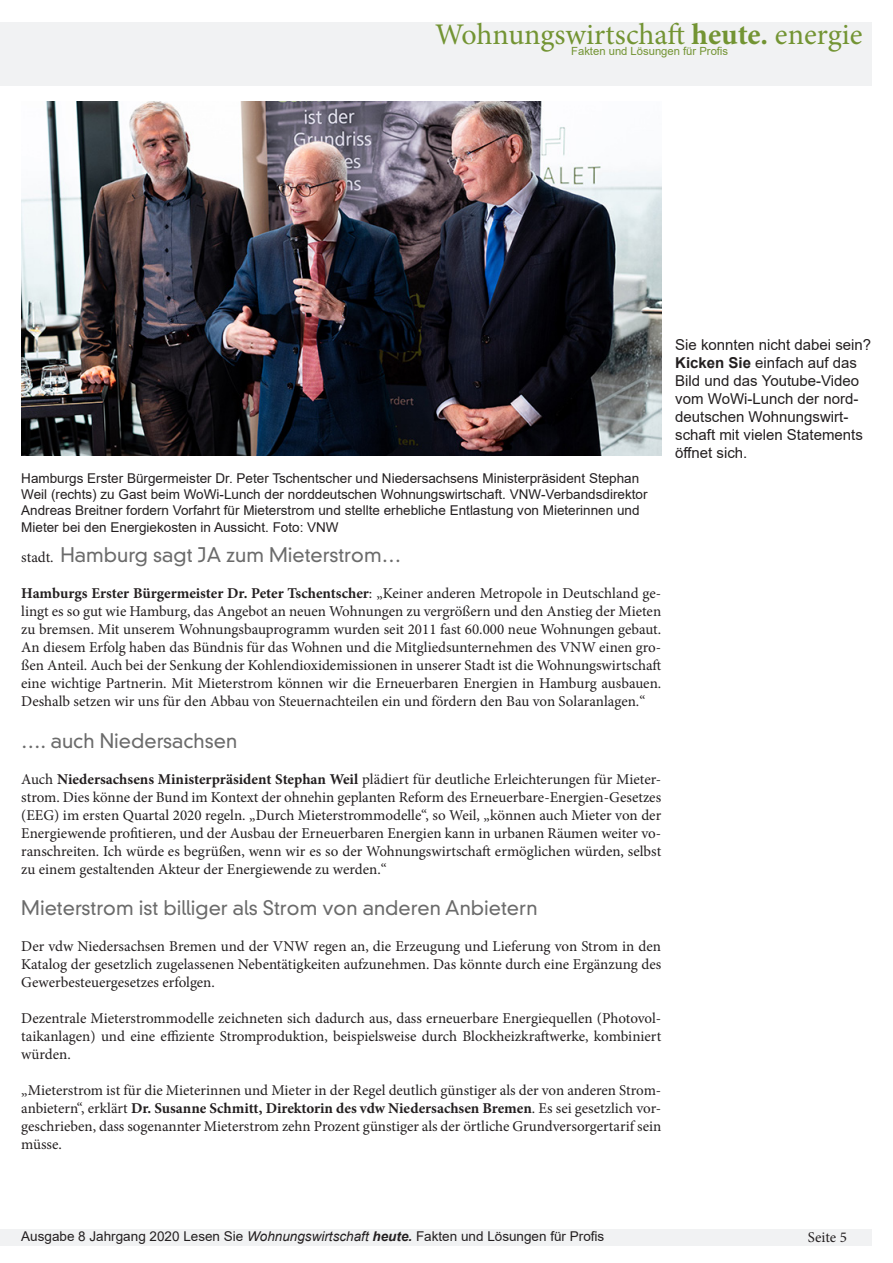
<style>
.page{position:relative;width:893px;height:1263px;background:#fff}
.page>*{position:absolute;margin:0;border:0;box-sizing:border-box;transform-origin:0 0}
.t1{font:30px "Minion Pro";color:#739433}
.t2{font:300 19.5px "DIN Neuzeit Grotesk Std";color:#6b6b6b}
.t3{font:15px/18px "Minion Pro";color:#231f20;text-align:justify}
.t4{font:15px/18px "Arial";color:#231f20}
.t5{font:13.5px/16.2px "Arial";color:#231f20}
.t6{font:11.25px "Arial";color:#739433}
.s1{font-weight:700}
.s2{font-family:"Minion Pro";font-weight:400;font-size:15px;color:#231f20}
.s3{font-style:italic}
.s4{font-weight:700;font-style:italic}
</style>
<div class="page">
<div style="left:0;top:1229px;width:872px;height:17px;background:#f1f2f3"></div>
<div style="left:0;top:22px;width:872px;height:64px;background:#f1f2f3"></div>
<img style="left:21px;top:101px;width:640px;height:355px">
<p class="t1" style="left:435px;top:14px;width:429px">Wohnungswirtschaft <span class="s1">heute.</span> energie</p>
<p class="t6" style="left:571px;top:43px;width:158px">Fakten und Lösungen für Profis</p>
<p class="t5" style="left:21px;top:470px;width:628px">Hamburgs Erster Bürgermeister Dr. Peter Tschentscher und Niedersachsens Ministerpräsident Stephan Weil (rechts) zu Gast beim WoWi-Lunch der norddeutschen Wohnungswirtschaft. VNW-Verbandsdirektor Andreas Breitner fordern Vorfahrt für Mieterstrom und stellte erhebliche Entlastung von Mieterinnen und Mieter bei den Energiekosten in Aussicht. Foto: VNW</p>
<p class="t2" style="left:21px;top:543px;width:381px"><span class="s2">stadt.</span> Hamburg sagt JA zum Mieterstrom…</p>
<p class="t3" style="left:21px;top:585px;width:641px"><span class="s1">Hamburgs Erster Bürgermeister Dr. Peter Tschentscher</span>: „Keiner anderen Metropole in Deutschland ge&shy;lingt es so gut wie Hamburg, das Angebot an neuen Wohnungen zu vergrößern und den Anstieg der Mieten zu bremsen. Mit unserem Wohnungsbauprogramm wurden seit 2011 fast 60.000 neue Wohnungen gebaut.<br>An diesem Erfolg haben das Bündnis für das Wohnen und die Mitgliedsunternehmen des VNW einen gro&shy;ßen Anteil. Auch bei der Senkung der Kohlendioxidemissionen in unserer Stadt ist die Wohnungswirtschaft eine wichtige Partnerin. Mit Mieterstrom können wir die Erneuerbaren Energien in Hamburg ausbauen.<br>Deshalb setzen wir uns für den Abbau von Steuernachteilen ein und fördern den Bau von Solaranlagen.“</p>
<p class="t2" style="left:21px;top:729px;width:217px">…. auch Niedersachsen</p>
<p class="t3" style="left:21px;top:770px;width:641px">Auch <span class="s1">Niedersachsens Ministerpräsident Stephan Weil</span> plädiert für deutliche Erleichterungen für Mieter&shy;strom. Dies könne der Bund im Kontext der ohnehin geplanten Reform des Erneuerbare-Energien-Gesetzes (EEG) im ersten Quartal 2020 regeln. „Durch Mieterstrommodelle“, so Weil, „können auch Mieter von der Energiewende profitieren, und der Ausbau der Erneuerbaren Energien kann in urbanen Räumen weiter vo&shy;ranschreiten. Ich würde es begrüßen, wenn wir es so der Wohnungswirtschaft ermöglichen würden, selbst zu einem gestaltenden Akteur der Energiewende zu werden.“</p>
<p class="t2" style="left:21px;top:896px;width:518px">Mieterstrom ist billiger als Strom von anderen Anbietern</p>
<p class="t3" style="left:21px;top:937px;width:641px">Der vdw Niedersachsen Bremen und der VNW regen an, die Erzeugung und Lieferung von Strom in den Katalog der gesetzlich zugelassenen Nebentätigkeiten aufzunehmen. Das könnte durch eine Ergänzung des Gewerbesteuergesetzes erfolgen.</p>
<p class="t3" style="left:21px;top:1009px;width:641px">Dezentrale Mieterstrommodelle zeichneten sich dadurch aus, dass erneuerbare Energiequellen (Photovol&shy;taikanlagen) und eine effiziente Stromproduktion, beispielsweise durch Blockheizkraftwerke, kombiniert würden.</p>
<p class="t3" style="left:21px;top:1081px;width:641px">„Mieterstrom ist für die Mieterinnen und Mieter in der Regel deutlich günstiger als der von anderen Strom&shy;anbietern“, erklärt <span class="s1">Dr. Susanne Schmitt, Direktorin des vdw Niedersachsen Bremen</span>. Es sei gesetzlich vor&shy;geschrieben, dass sogenannter Mieterstrom zehn Prozent günstiger als der örtliche Grundversorgertarif sein müsse.</p>
<p class="t4" style="left:675px;top:336px;width:197px">Sie konnten nicht dabei sein?<br><span class="s1">Kicken Sie</span> einfach auf das<br>Bild und das Youtube-Video vom WoWi-Lunch der nord&shy;deutschen Wohnungswirt&shy;schaft mit vielen Statements öffnet sich.</p>
<p class="t5" style="left:21px;top:1227px;width:585px">Ausgabe 8 Jahrgang 2020 Lesen Sie <span class="s3">Wohnungswirtschaft</span> <span class="s4">heute.</span> Fakten und Lösungen für Profis</p>
<p class="t3" style="left:808px;top:1229px;width:40px">Seite 5</p>
</div>
